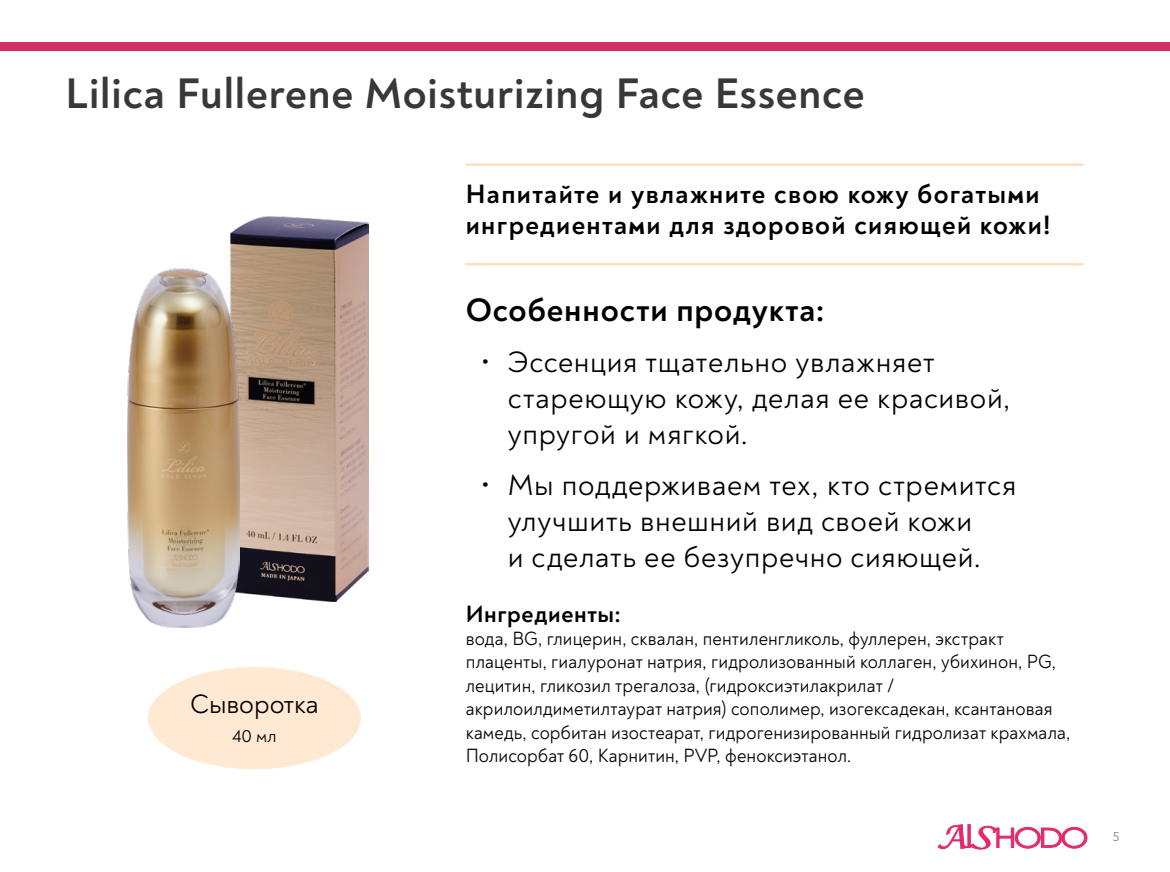
<style>
.page{position:relative;width:1170px;height:872px;background:#fff}
.page>*{position:absolute;margin:0;border:0;box-sizing:border-box;transform-origin:0 0}
.t1{font:700 43.5px "Noah";letter-spacing:.02em;color:#383838}
.t2{font:700 33px "Noah";letter-spacing:.025em;color:#000}
.t3{font:30px/36px "Noah";letter-spacing:.025em;color:#000}
.t4{font:700 27px/31.5px "Noah";letter-spacing:.05em;color:#000}
.t5{font:27px "Noah";color:#000}
.t6{font:700 24px "Noah";letter-spacing:.025em;color:#000}
.t7{font:19.5px/23.4px "Noah";letter-spacing:.005em;color:#000;scale:.95 1}
.t8{font:18px "Noah";color:#000}
.t9{font:13.5px "Noah";color:#7f7f7f}
</style>
<div class="page">
<div style="left:0;top:42px;width:1169px;height:9px;background:#d32e67"></div>
<svg style="left:938px;top:824px;width:149px;height:25px"></svg>
<img style="left:231px;top:216px;width:137px;height:386px">
<img style="left:128px;top:269px;width:112px;height:358px">
<div style="left:148px;top:667px;width:213px;height:102px;background:#ffe9d3;border-radius:50%"></div>
<hr style="left:466px;top:163px;width:617px;height:3px;background:#ffdbb7">
<hr style="left:466px;top:263px;width:617px;height:2px;background:#ffdbb7">
<h1 class="t1" style="left:66px;top:65px;width:800px">Lilica Fullerene Moisturizing Face Essence</h1>
<h3 class="t5" style="left:190px;top:687px;width:130px">Сыворотка</h3>
<p class="t8" style="left:232px;top:725px;width:46px">40 мл</p>
<h3 class="t4" style="left:466px;top:178px;width:586px">Напитайте и увлажните свою кожу богатыми ингредиентами для здоровой сияющей кожи!</h3>
<h2 class="t2" style="left:466px;top:289px;width:360px">Особенности продукта:</h2>
<h3 class="t3" style="left:508px;top:344px;width:504px;text-indent:-27px">• Эссенция тщательно увлажняет стареющую кожу, делая ее красивой, упругой и мягкой.</h3>
<h3 class="t3" style="left:481px;top:467px;width:537px;text-align:center">• Мы поддерживаем тех, кто стремится улучшить внешний вид своей кожи<br>и сделать ее безупречно сияющей.</h3>
<p class="t6" style="left:466px;top:598px;width:157px">Ингредиенты:</p>
<p class="t7" style="left:466px;top:627px;width:638px">вода, BG, глицерин, сквалан, пентиленгликоль, фуллерен, экстракт плаценты, гиалуронат натрия, гидролизованный коллаген, убихинон, PG, лецитин, гликозил трегалоза, (гидроксиэтилакрилат / акрилоилдиметилтаурат натрия) сополимер, изогексадекан, ксантановая камедь, сорбитан изостеарат, гидрогенизированный гидролизат крахмала, Полисорбат 60, Карнитин, PVP, феноксиэтанол.</p>
<p class="t9" style="left:1112px;top:828px;width:8px">5</p>
</div>
